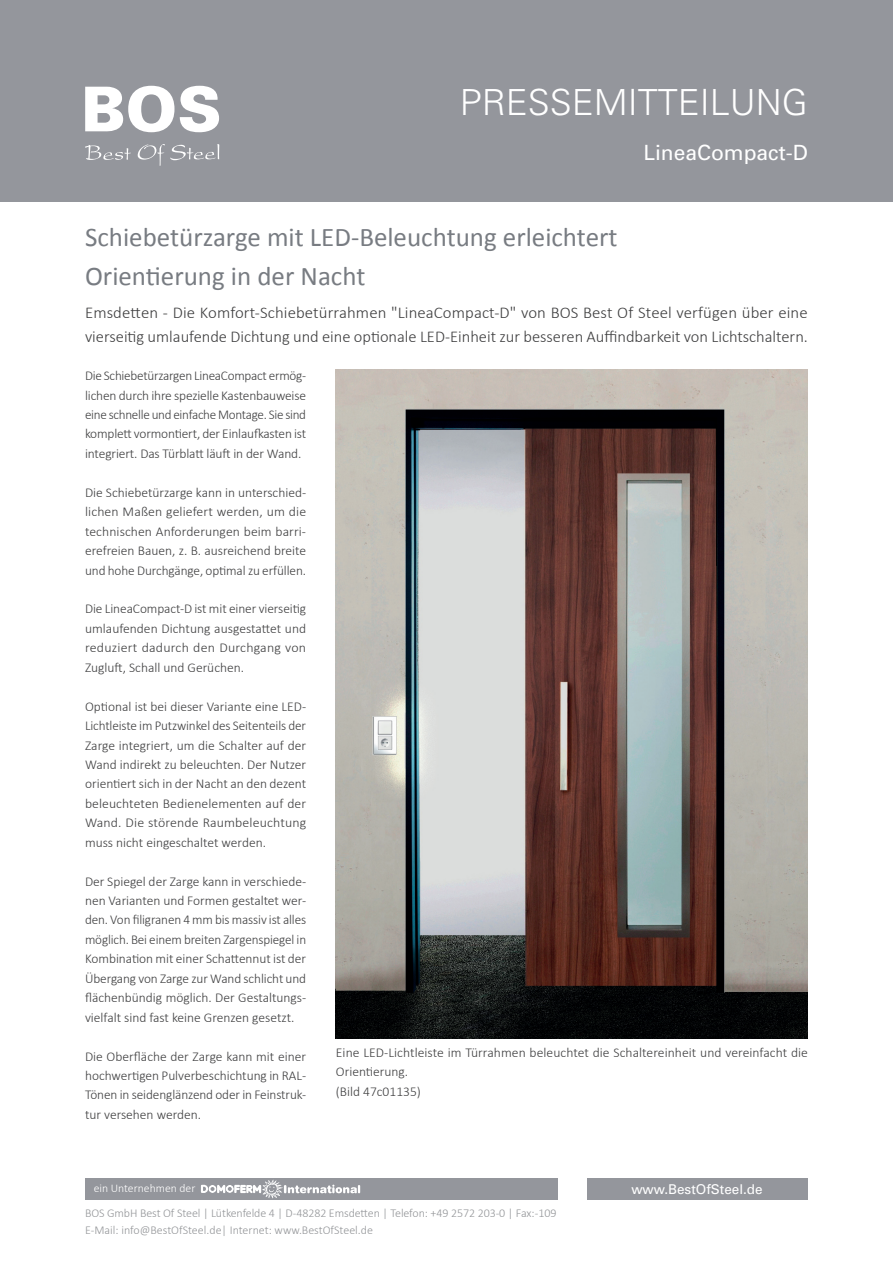
<style>
.page{position:relative;width:893px;height:1263px;background:#fff}
.page>*{position:absolute;margin:0;border:0;box-sizing:border-box;transform-origin:0 0}
.t1{font:300 36px "Univers";color:#fff}
.t2{font:27px/39px "Calibri";color:#787c82}
.t3{font:21px "Univers";color:#fff}
.t4{font:300 16.5px/24px "Calibri";color:#3e3e3f}
.t5{font:300 13.5px/19.5px "Calibri";color:#3e3e3f;text-align:justify}
.t6{font:13.5px "Univers";color:#fff}
.t7{font:300 12px/17.2px "Calibri";letter-spacing:-.005em;color:#939598}
.t8{font:300 11.7px "Calibri";color:#fff}
</style>
<div class="page">
<div style="left:85px;top:1178px;width:472px;height:21px;background:#94969c"></div>
<svg style="left:201px;top:1180px;width:159px;height:18px"></svg>
<div style="left:0;top:0;width:893px;height:202px;background:#94969c"></div>
<svg style="left:85px;top:86px;width:89px;height:46px"></svg>
<svg style="left:180px;top:86px;width:39px;height:46px"></svg>
<svg style="left:85px;top:145px;width:46px;height:15px"></svg>
<svg style="left:138px;top:144px;width:81px;height:22px"></svg>
<div style="left:587px;top:1178px;width:220px;height:21px;background:#94969c"></div>
<img style="left:336px;top:370px;width:471px;height:668px">
<h1 class="t1" style="left:460px;top:80px;width:350px">PRESSEMITTEILUNG</h1>
<h3 class="t3" style="left:643px;top:139px;width:166px">LineaCompact-D</h3>
<h2 class="t2" style="left:85px;top:216px;width:534px">Schiebetürzarge mit LED-Beleuchtung erleichtert<br>Orientierung in der Nacht</h2>
<p class="t4" style="left:85px;top:300px;width:724px">Emsdetten - Die Komfort-Schiebetürrahmen "LineaCompact-D" von BOS Best Of Steel verfügen über eine vierseitig umlaufende Dichtung und eine optionale LED-Einheit zur besseren Auffindbarkeit von Lichtschaltern.</p>
<p class="t5" style="left:85px;top:366px;width:223px">Die Schiebetürzargen LineaCompact ermög&shy;lichen durch ihre spezielle Kastenbauweise eine schnelle und einfache Montage. Sie sind komplett vormontiert, der Einlaufkasten ist integriert. Das Türblatt läuft in der Wand.</p>
<p class="t5" style="left:85px;top:482px;width:223px">Die Schiebetürzarge kann in unterschied&shy;lichen Maßen geliefert werden, um die technischen Anforderungen beim barri&shy;erefreien Bauen, z. B. ausreichend breite und hohe Durchgänge, optimal zu erfüllen.</p>
<p class="t5" style="left:85px;top:599px;width:223px">Die LineaCompact-D ist mit einer vierseitig umlaufenden Dichtung ausgestattet und reduziert dadurch den Durchgang von Zugluft, Schall und Gerüchen.</p>
<p class="t5" style="left:85px;top:696px;width:223px">Optional ist bei dieser Variante eine LED-Lichtleiste im Putzwinkel des Seitenteils der Zarge integriert, um die Schalter auf der Wand indirekt zu beleuchten. Der Nutzer orientiert sich in der Nacht an den dezent beleuchteten Bedienelementen auf der Wand. Die störende Raumbeleuchtung muss nicht eingeschaltet werden.</p>
<p class="t5" style="left:85px;top:871px;width:223px">Der Spiegel der Zarge kann in verschiede&shy;nen Varianten und Formen gestaltet wer&shy;den. Von filigranen 4 mm bis massiv ist alles möglich. Bei einem breiten Zargenspiegel in Kombination mit einer Schattennut ist der Übergang von Zarge zur Wand schlicht und flächenbündig möglich. Der Gestaltungs&shy;vielfalt sind fast keine Grenzen gesetzt.</p>
<p class="t5" style="left:85px;top:1046px;width:223px">Die Oberfläche der Zarge kann mit einer hochwertigen Pulverbeschichtung in RAL-Tönen in seidenglänzend oder in Feinstruk&shy;tur versehen werden.</p>
<p class="t5" style="left:336px;top:1042px;width:474px;text-align:left">Eine LED-Lichtleiste im Türrahmen beleuchtet die Schaltereinheit und vereinfacht die<br>Orientierung.<br>(Bild 47c01135)</p>
<p class="t8" style="left:94px;top:1181px;width:103px">ein Unternehmen der</p>
<p class="t7" style="left:85px;top:1204px;width:473px">BOS GmbH Best Of Steel | Lütkenfelde 4 | D-48282 Emsdetten | Telefon: +49 2572 203-0 | Fax: -109<br>E-Mail: info@BestOfSteel.de| Internet: www.BestOfSteel.de</p>
<p class="t6" style="left:631px;top:1181px;width:133px">www.BestOfSteel.de</p>
</div>
